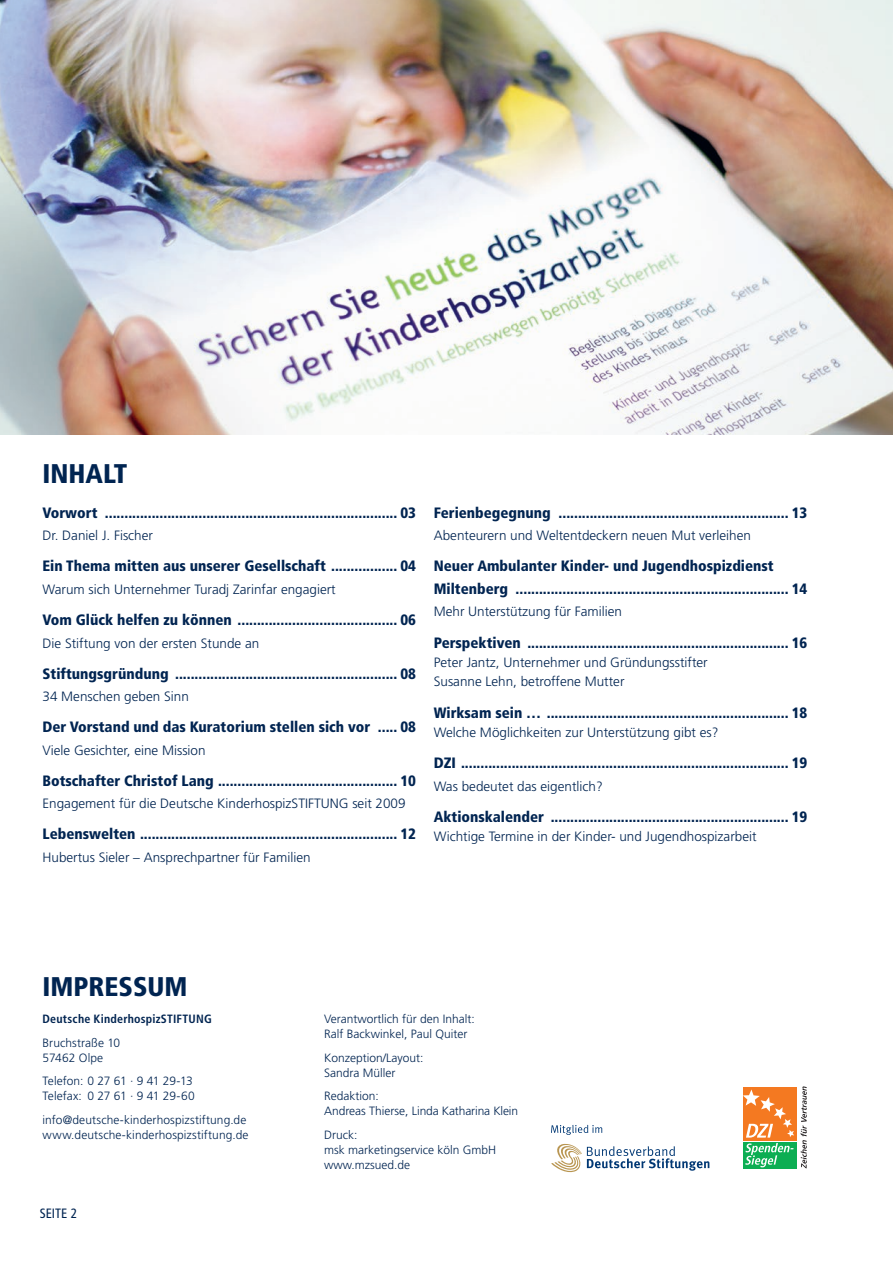
<style>
.page{position:relative;width:893px;height:1263px;background:#fff}
.page>*{position:absolute;margin:0;border:0;box-sizing:border-box;transform-origin:0 0}
.t1{font:900 condensed 27px "Frutiger";color:#002451}
.t2{font:900 condensed 15px/22.5px "Frutiger";color:#002451}
.t3{font:300 13.5px/19.5px "Frutiger LT Std";color:#002451}
.t4{font:condensed 13.5px "Frutiger";color:#002451}
.t5{font:300 12px/15px "Frutiger LT Std";color:#002451}
.t6{font:700 condensed 12px "Frutiger";letter-spacing:.015em;color:#002451}
</style>
<div class="page">
<img style="left:0;top:0;width:893px;height:434px">
<svg style="left:551px;top:1143px;width:158px;height:30px"></svg>
<svg style="left:551px;top:1125px;width:51px;height:10px"></svg>
<div style="left:743px;top:1086px;width:54px;height:54px;background:#f47921"></div>
<div style="left:743px;top:1142px;width:54px;height:26px;background:#0cae53"></div>
<svg style="left:745px;top:1143px;width:49px;height:24px"></svg>
<svg style="left:743px;top:1089px;width:51px;height:48px"></svg>
<svg style="left:801px;top:1086px;width:6px;height:82px"></svg>
<h1 class="t1" style="left:43px;top:457px;width:86px">INHALT</h1>
<p class="t2" style="left:43px;top:501px;width:375px">Vorwort ........................................................................... 03</p>
<p class="t3" style="left:43px;top:526px;width:112px">Dr. Daniel J. Fischer</p>
<p class="t2" style="left:43px;top:555px;width:375px">Ein Thema mitten aus unserer Gesellschaft ................. 04</p>
<p class="t3" style="left:43px;top:580px;width:295px">Warum sich Unternehmer Turadj Zarinfar engagiert</p>
<p class="t2" style="left:43px;top:608px;width:375px">Vom Glück helfen zu können ......................................... 06</p>
<p class="t3" style="left:43px;top:633px;width:218px">Die Stiftung von der ersten Stunde an</p>
<p class="t2" style="left:43px;top:662px;width:375px">Stiftungsgründung ......................................................... 08</p>
<p class="t3" style="left:43px;top:687px;width:148px">34 Menschen geben Sinn</p>
<p class="t2" style="left:43px;top:715px;width:375px">Der Vorstand und das Kuratorium stellen sich vor ..... 08</p>
<p class="t3" style="left:43px;top:740px;width:165px">Viele Gesichter, eine Mission</p>
<p class="t2" style="left:43px;top:769px;width:375px">Botschafter Christof Lang .............................................. 10</p>
<p class="t3" style="left:43px;top:794px;width:365px">Engagement für die Deutsche KinderhospizSTIFTUNG seit 2009</p>
<p class="t2" style="left:43px;top:822px;width:375px">Lebenswelten .................................................................. 12</p>
<p class="t3" style="left:43px;top:847px;width:270px">Hubertus Sieler – Ansprechpartner für Familien</p>
<p class="t2" style="left:434px;top:501px;width:375px">Ferienbegegnung ........................................................... 13</p>
<p class="t3" style="left:434px;top:526px;width:319px">Abenteurern und Weltentdeckern neuen Mut verleihen</p>
<p class="t2" style="left:434px;top:555px;width:375px">Neuer Ambulanter Kinder- und Jugendhospizdienst<br>Miltenberg ...................................................................... 14</p>
<p class="t3" style="left:434px;top:602px;width:190px">Mehr Unterstützung für Familien</p>
<p class="t2" style="left:434px;top:631px;width:375px">Perspektiven ................................................................... 16</p>
<p class="t3" style="left:434px;top:653px;width:276px">Peter Jantz, Unternehmer und Gründungsstifter<br>Susanne Lehn, betroffene Mutter</p>
<p class="t2" style="left:434px;top:701px;width:375px">Wirksam sein … .............................................................. 18</p>
<p class="t3" style="left:434px;top:723px;width:286px">Welche Möglichkeiten zur Unterstützung gibt es?</p>
<p class="t2" style="left:434px;top:751px;width:375px">DZI .................................................................................... 19</p>
<p class="t3" style="left:434px;top:776px;width:171px">Was bedeutet das eigentlich?</p>
<p class="t2" style="left:434px;top:805px;width:375px">Aktionskalender ............................................................. 19</p>
<p class="t3" style="left:434px;top:827px;width:324px">Wichtige Termine in der Kinder- und Jugendhospizarbeit</p>
<h1 class="t1" style="left:43px;top:970px;width:147px">IMPRESSUM</h1>
<p class="t6" style="left:43px;top:1012px;width:171px">Deutsche KinderhospizSTIFTUNG</p>
<p class="t5" style="left:43px;top:1035px;width:79px">Bruchstraße 10<br>57462 Olpe</p>
<p class="t5" style="left:43px;top:1074px;width:154px">Telefon: 0 27 61 · 9 41 29-13<br>Telefax: 0 27 61 · 9 41 29-60</p>
<p class="t5" style="left:43px;top:1112px;width:207px">info@deutsche-kinderhospizstiftung.de www.deutsche-kinderhospizstiftung.de</p>
<p class="t4" style="left:40px;top:1205px;width:39px">SEITE 2</p>
<p class="t5" style="left:324px;top:1012px;width:152px">Verantwortlich für den Inhalt:<br>Ralf Backwinkel, Paul Quiter</p>
<p class="t5" style="left:324px;top:1050px;width:101px">Konzeption/Layout:<br>Sandra Müller</p>
<p class="t5" style="left:324px;top:1089px;width:196px">Redaktion:<br>Andreas Thierse, Linda Katharina Klein</p>
<p class="t5" style="left:324px;top:1127px;width:173px">Druck:<br>msk marketingservice köln GmbH www.mzsued.de</p>
</div>
